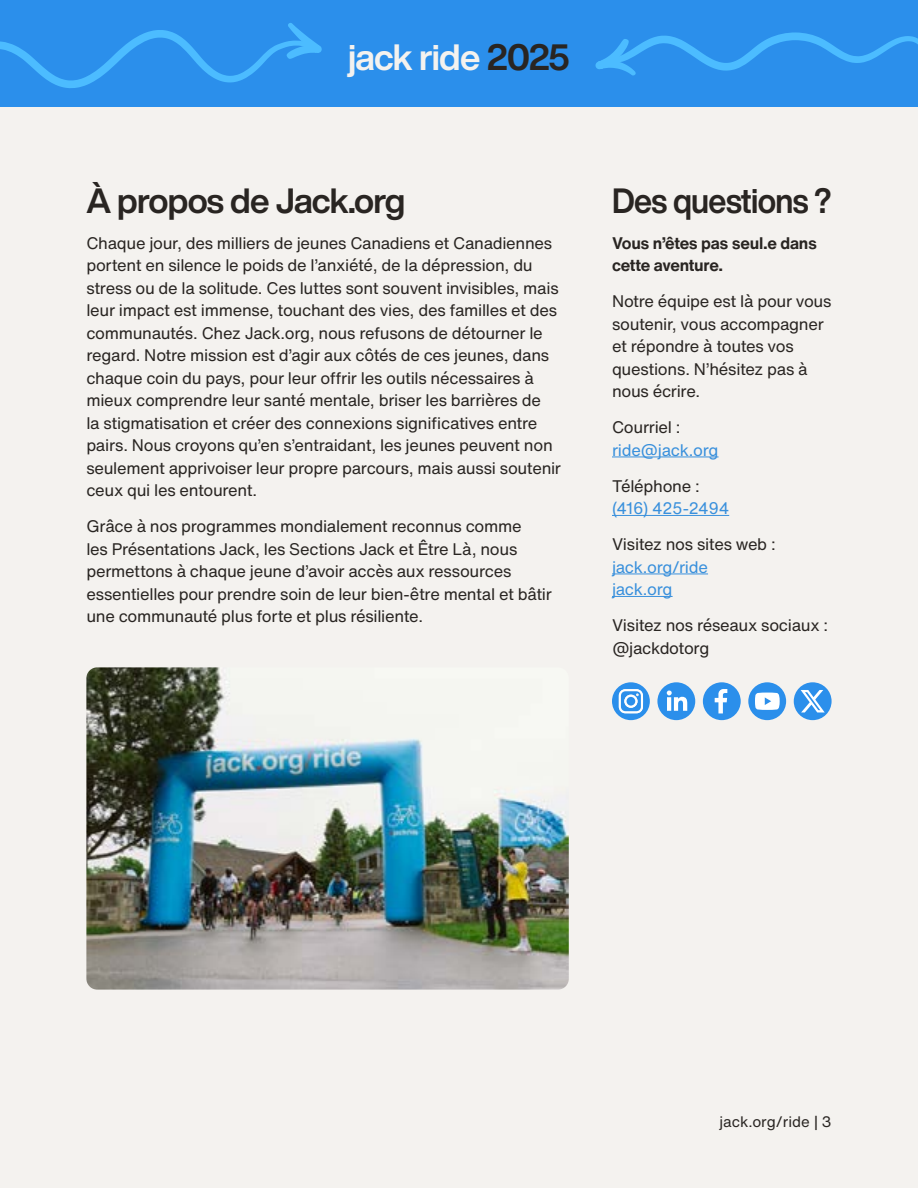
<style>
.page{position:relative;width:918px;height:1188px;background:#fff}
.page>*{position:absolute;margin:0;border:0;box-sizing:border-box;transform-origin:0 0}
.t1{font:700 36px "Helvetica Now Display";letter-spacing:-.025em;color:#f4f2ef}
.t2{font:700 34.5px "Helvetica Now Display";letter-spacing:-.02em;color:#292522}
.t3{font:700 34.5px "Helvetica Now Display";letter-spacing:-.02em;color:#292522;scale:.92 1}
.t4{font:16.5px/22.5px "Helvetica Now Text";letter-spacing:-.015em;color:#292522}
.t5{font:700 16.5px/22.5px "Helvetica Now Text";letter-spacing:-.02em;color:#292522}
.t6{font:16.5px/22.5px "Helvetica Now Text";letter-spacing:-.015em;color:#3990dc}
.t7{font:16.5px "Helvetica Now Text";letter-spacing:-.035em;color:#3990dc}
.t8{font:15px "Helvetica Now Text";color:#292522}
.s1{color:#292522}
</style>
<div class="page">
<div style="left:0;top:107px;width:918px;height:1081px;background:#f4f2ef"></div>
<div style="left:0;top:0;width:918px;height:107px;background:#2b8feb"></div>
<svg style="left:0;top:23px;width:322px;height:65px"></svg>
<svg style="left:595px;top:32px;width:323px;height:44px"></svg>
<hr style="left:612px;top:457px;width:107px;height:1px;background:#3990dc">
<hr style="left:612px;top:515px;width:117px;height:1px;background:#3990dc">
<hr style="left:612px;top:574px;width:96px;height:1px;background:#3990dc">
<hr style="left:612px;top:596px;width:61px;height:1px;background:#3990dc">
<div style="left:794px;top:682px;width:38px;height:38px;background:#2b8feb;border-radius:50%"></div>
<svg style="left:801px;top:690px;width:24px;height:22px"></svg>
<svg style="left:703px;top:682px;width:38px;height:38px"></svg>
<svg style="left:612px;top:682px;width:38px;height:38px"></svg>
<div style="left:627px;top:697px;width:8px;height:9px;background:#2b8feb;border-radius:50%"></div>
<svg style="left:657px;top:682px;width:38px;height:38px"></svg>
<svg style="left:748px;top:682px;width:38px;height:38px"></svg>
<img style="left:86px;top:667px;width:483px;height:323px">
<h1 class="t1" style="left:348px;top:32px;width:223px">jack ride <span class="s1">2025</span></h1>
<h2 class="t2" style="left:86px;top:177px;width:321px">À propos de Jack.org</h2>
<p class="t4" style="left:86px;top:232px;width:476px">Chaque jour, des milliers de jeunes Canadiens et Canadiennes portent en silence le poids de l’anxiété, de la dépression, du stress ou de la solitude. Ces luttes sont souvent invisibles, mais leur impact est immense, touchant des vies, des familles et des communautés. Chez Jack.org, nous refusons de détourner le regard. Notre mission est d’agir aux côtés de ces jeunes, dans chaque coin du pays, pour leur offrir les outils nécessaires à mieux comprendre leur santé mentale, briser les barrières de<br>la stigmatisation et créer des connexions significatives entre pairs. Nous croyons qu’en s’entraidant, les jeunes peuvent non seulement apprivoiser leur propre parcours, mais aussi soutenir ceux qui les entourent.</p>
<p class="t4" style="left:86px;top:515px;width:467px">Grâce à nos programmes mondialement reconnus comme<br>les Présentations Jack, les Sections Jack et Être Là, nous permettons à chaque jeune d’avoir accès aux ressources essentielles pour prendre soin de leur bien-être mental et bâtir une communauté plus forte et plus résiliente.</p>
<h2 class="t3" style="left:612px;top:177px;width:240px">Des questions ?</h2>
<p class="t5" style="left:612px;top:232px;width:206px">Vous n’êtes pas seul.e dans cette aventure.</p>
<p class="t4" style="left:612px;top:290px;width:221px">Notre équipe est là pour vous soutenir, vous accompagner et répondre à toutes vos questions. N’hésitez pas à nous écrire.</p>
<p class="t4" style="left:612px;top:416px;width:70px">Courriel :</p>
<p class="t6" style="left:612px;top:439px;width:108px">ride@jack.org</p>
<p class="t4" style="left:612px;top:475px;width:89px">Téléphone :</p>
<p class="t7" style="left:612px;top:497px;width:119px">(416) 425-2494</p>
<p class="t4" style="left:612px;top:533px;width:165px">Visitez nos sites web :</p>
<p class="t6" style="left:612px;top:556px;width:98px">jack.org/ride jack.org</p>
<p class="t4" style="left:612px;top:614px;width:218px">Visitez nos réseaux sociaux : @jackdotorg</p>
<p class="t8" style="left:719px;top:1111px;width:114px">jack.org/ride | 3</p>
</div>
